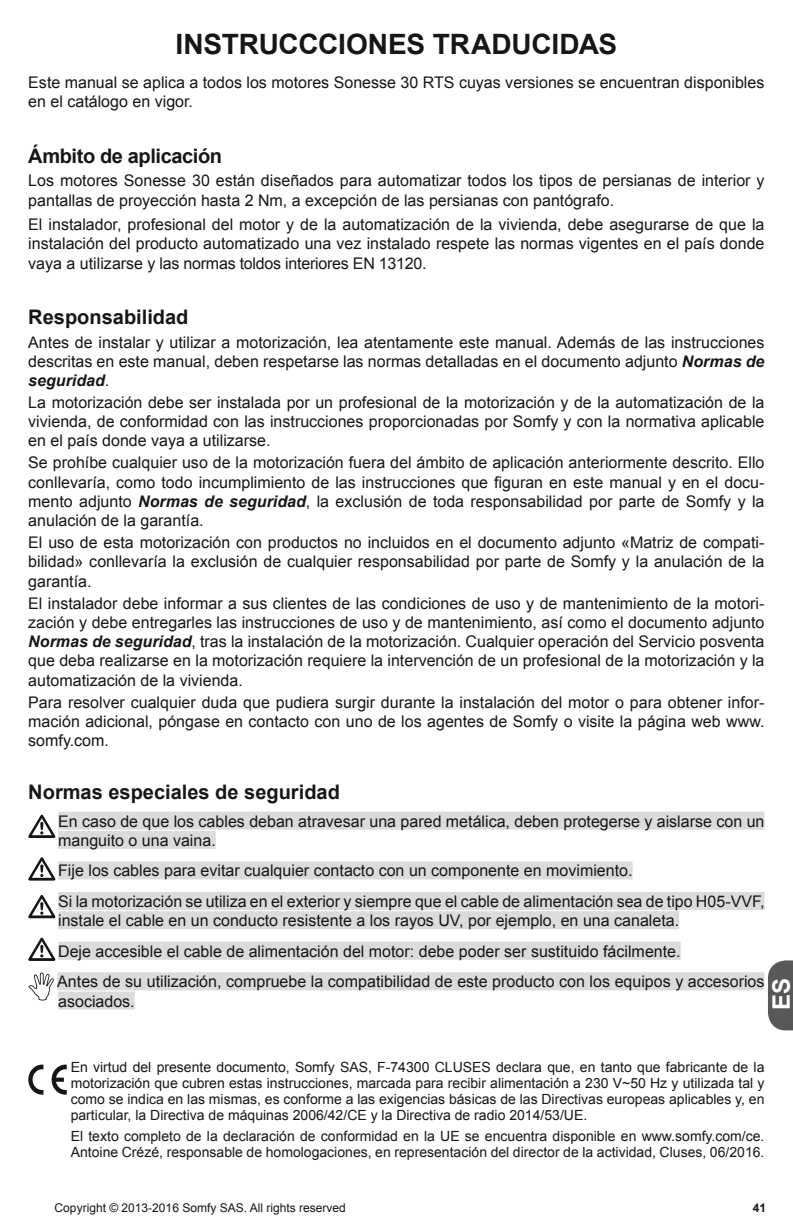
<style>
.page{position:relative;width:793px;height:1225px;background:#fff}
.page>*{position:absolute;margin:0;border:0;box-sizing:border-box;transform-origin:0 0}
.t1{font:700 28px "Arial";letter-spacing:-.01em;color:#161616}
.t2{font:700 24px "Arial";color:#fff}
.t3{font:700 20px "Arial";color:#161616}
.t4{font:700 20px "Arial";letter-spacing:-.02em;color:#161616}
.t5{font:16px/19.2px "Arial";color:#161616;text-align:justify}
.t6{font:14px/16px "Arial";color:#161616;text-align:justify}
.t7{font:12px "Arial";color:#161616}
.t8{font:700 12px "Arial";color:#161616}
.s1{font-weight:700;font-style:italic}
</style>
<div class="page">
<svg style="left:768px;top:960px;width:24px;height:70px;background:#656565"></svg>
<svg style="left:28px;top:1064px;width:15px;height:30px"></svg>
<svg style="left:52px;top:1064px;width:15px;height:30px"></svg>
<div style="left:58px;top:811px;width:706px;height:18px;background:#dbdbdb"></div>
<div style="left:58px;top:830px;width:158px;height:18px;background:#dbdbdb"></div>
<div style="left:58px;top:861px;width:574px;height:18px;background:#dbdbdb"></div>
<div style="left:58px;top:891px;width:706px;height:18px;background:#dbdbdb"></div>
<div style="left:58px;top:910px;width:620px;height:18px;background:#dbdbdb"></div>
<div style="left:58px;top:941px;width:622px;height:18px;background:#dbdbdb"></div>
<div style="left:57px;top:972px;width:707px;height:18px;background:#dbdbdb"></div>
<div style="left:58px;top:991px;width:77px;height:18px;background:#dbdbdb"></div>
<svg style="left:28px;top:814px;width:27px;height:23px"></svg>
<svg style="left:28px;top:857px;width:27px;height:23px"></svg>
<svg style="left:28px;top:895px;width:27px;height:23px"></svg>
<svg style="left:28px;top:937px;width:27px;height:23px"></svg>
<svg style="left:28px;top:972px;width:26px;height:28px"></svg>
<h1 class="t1" style="left:175px;top:26px;width:443px">INSTRUCCCIONES TRADUCIDAS</h1>
<p class="t5" style="left:28px;top:73px;width:737px">Este manual se aplica a todos los motores Sonesse 30 RTS cuyas versiones se encuentran disponibles en el catálogo en vigor.</p>
<p class="t4" style="left:28px;top:142px;width:195px">Ámbito de aplicación</p>
<p class="t5" style="left:28px;top:171px;width:737px">Los motores Sonesse 30 están diseñados para automatizar todos los tipos de persianas de interior y pantallas de proyección hasta 2 Nm, a excepción de las persianas con pantógrafo.</p>
<p class="t5" style="left:28px;top:215px;width:737px">El instalador, profesional del motor y de la automatización de la vivienda, debe asegurarse de que la instalación del producto automatizado una vez instalado respete las normas vigentes en el país donde vaya a utilizarse y las normas toldos interiores EN 13120.</p>
<p class="t3" style="left:28px;top:303px;width:162px">Responsabilidad</p>
<p class="t5" style="left:28px;top:332px;width:737px">Antes de instalar y utilizar a motorización, lea atentamente este manual. Además de las instrucciones descritas en este manual, deben respetarse las normas detalladas en el documento adjunto <span class="s1">Normas de seguridad</span>.</p>
<p class="t5" style="left:28px;top:393px;width:737px">La motorización debe ser instalada por un profesional de la motorización y de la automatización de la vivienda, de conformidad con las instrucciones proporcionadas por Somfy y con la normativa aplicable en el país donde vaya a utilizarse.</p>
<p class="t5" style="left:28px;top:453px;width:737px">Se prohíbe cualquier uso de la motorización fuera del ámbito de aplicación anteriormente descrito. Ello conllevaría, como todo incumplimiento de las instrucciones que figuran en este manual y en el docu&shy;mento adjunto <span class="s1">Normas de seguridad</span>, la exclusión de toda responsabilidad por parte de Somfy y la anulación de la garantía.</p>
<p class="t5" style="left:28px;top:533px;width:737px">El uso de esta motorización con productos no incluidos en el documento adjunto «Matriz de compati&shy;bilidad» conllevaría la exclusión de cualquier responsabilidad por parte de Somfy y la anulación de la garantía.</p>
<p class="t5" style="left:28px;top:593px;width:737px">El instalador debe informar a sus clientes de las condiciones de uso y de mantenimiento de la motori&shy;zación y debe entregarles las instrucciones de uso y de mantenimiento, así como el documento adjunto <span class="s1">Normas de seguridad</span>, tras la instalación de la motorización. Cualquier operación del Servicio posventa que deba realizarse en la motorización requiere la intervención de un profesional de la motorización y la automatización de la vivienda.</p>
<p class="t5" style="left:28px;top:692px;width:737px">Para resolver cualquier duda que pudiera surgir durante la instalación del motor o para obtener infor&shy;mación adicional, póngase en contacto con uno de los agentes de Somfy o visite la página web www. somfy.com.</p>
<p class="t3" style="left:28px;top:778px;width:313px">Normas especiales de seguridad</p>
<p class="t5" style="left:58px;top:811px;width:707px">En caso de que los cables deban atravesar una pared metálica, deben protegerse y aislarse con un manguito o una vaina.</p>
<p class="t5" style="left:58px;top:855px;width:707px;line-height:30.6px">Fije los cables para evitar cualquier contacto con un componente en movimiento.<br>Si la motorización se utiliza en el exterior y siempre que el cable de alimentación sea de tipo H05-VVF,</p>
<p class="t5" style="left:57px;top:905px;width:708px;line-height:30.6px;text-align:left">instale el cable en un conducto resistente a los rayos UV, por ejemplo, en una canaleta.<br>Deje accesible el cable de alimentación del motor: debe poder ser sustituido fácilmente.<br>Antes de su utilización, compruebe la compatibilidad de este producto con los equipos y accesorios</p>
<p class="t5" style="left:58px;top:991px;width:78px">asociados.</p>
<h2 class="t2" style="left:764px;top:1010px;width:34px;rotate:-90deg">ES</h2>
<p class="t6" style="left:71px;top:1059px;width:694px">En virtud del presente documento, Somfy SAS, F-74300 CLUSES declara que, en tanto que fabricante de la motorización que cubren estas instrucciones, marcada para recibir alimentación a 230 V~50 Hz y utilizada tal y como se indica en las mismas, es conforme a las exigencias básicas de las Directivas europeas aplicables y, en particular, la Directiva de máquinas 2006/42/CE y la Directiva de radio 2014/53/UE.</p>
<p class="t6" style="left:71px;top:1127px;width:694px">El texto completo de la declaración de conformidad en la UE se encuentra disponible en www.somfy.com/ce.<br>Antoine Crézé, responsable de homologaciones, en representación del director de la actividad, Cluses, 06/2016.</p>
<p class="t7" style="left:55px;top:1199px;width:292px">Copyright © 2013-2016 Somfy SAS. All rights reserved</p>
<p class="t8" style="left:752px;top:1199px;width:15px">41</p>
</div>
